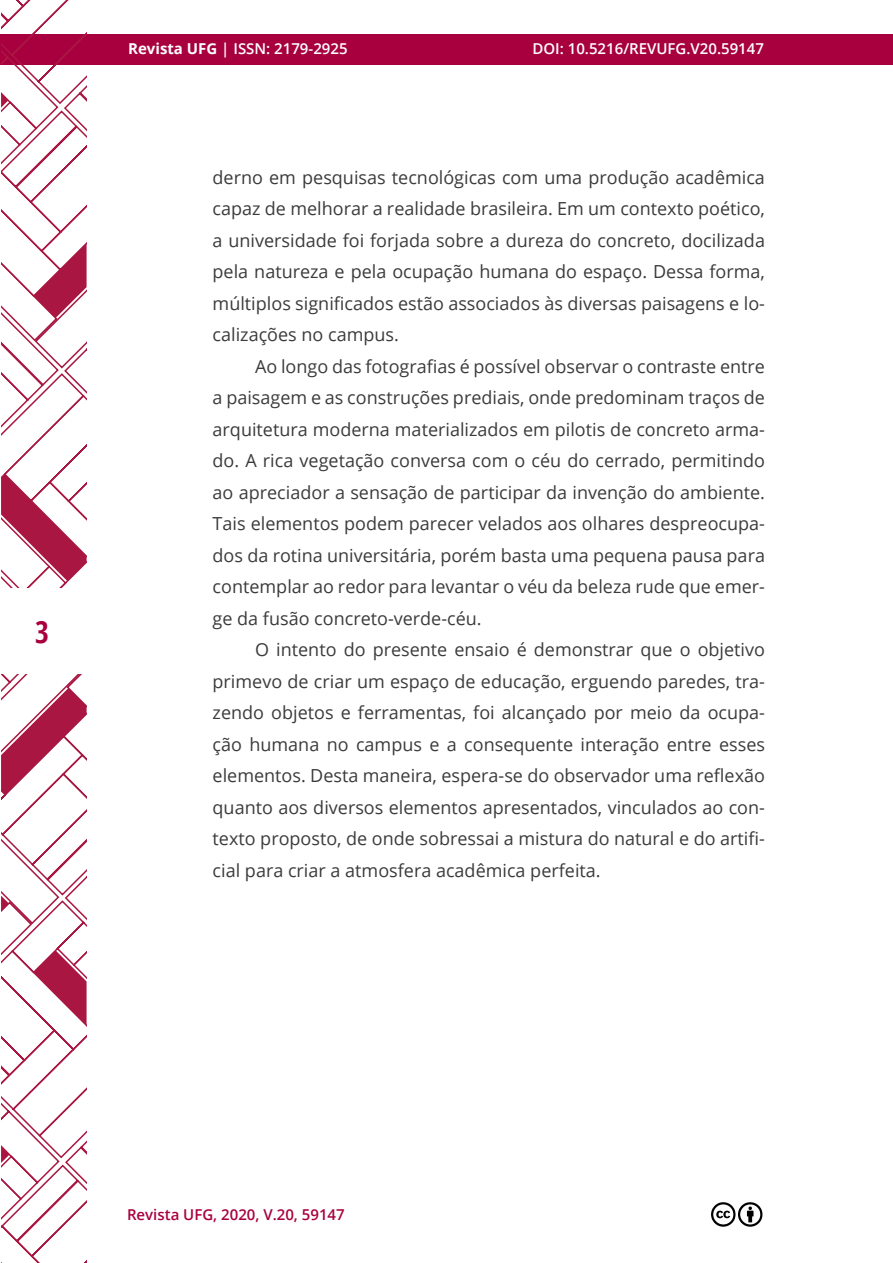
<style>
.page{position:relative;width:893px;height:1263px;background:#fff}
.page>*{position:absolute;margin:0;border:0;box-sizing:border-box;transform-origin:0 0}
.t1{font:700 30px "Open Sans Condensed";color:#a8003e}
.t2{font:18px/31.5px "Open Sans";color:#3c3b3b;text-align:justify}
.t3{font:600 15px "Open Sans";color:#fff}
.t4{font:600 15px "Open Sans";color:#a8003e}
.s1{font-weight:700}
</style>
<div class="page">
<div style="left:0;top:34px;width:893px;height:30px;background:#a8003e"></div>
<svg style="left:711px;top:1202px;width:52px;height:25px"></svg>
<svg style="left:1px;top:0;width:86px;height:1263px"></svg>
<div style="left:0;top:589px;width:91px;height:85px;background:#fff"></div>
<h1 class="t1" style="left:35px;top:611px;width:15px">3</h1>
<p class="t3" style="left:128px;top:38px;width:221px"><span class="s1">Revista UFG</span> | ISSN: 2179-2925</p>
<p class="t3" style="left:532px;top:38px;width:233px">DOI: 10.5216/REVUFG.V20.59147</p>
<p class="t2" style="left:213px;top:161px;width:554px">derno em pesquisas tecnológicas com uma produção acadêmica capaz de melhorar a realidade brasileira. Em um contexto poético, a universidade foi forjada sobre a dureza do concreto, docilizada pela natureza e pela ocupação humana do espaço. Dessa forma, múltiplos significados estão associados às diversas paisagens e lo&shy;calizações no campus.</p>
<p class="t2" style="left:213px;top:350px;width:554px;text-indent:43px">Ao longo das fotografias é possível observar o contraste entre a paisagem e as construções prediais, onde predominam traços de arquitetura moderna materializados em pilotis de concreto arma&shy;do. A rica vegetação conversa com o céu do cerrado, permitindo ao apreciador a sensação de participar da invenção do ambiente.<br>Tais elementos podem parecer velados aos olhares despreocupa&shy;dos da rotina universitária, porém basta uma pequena pausa para contemplar ao redor para levantar o véu da beleza rude que emer&shy;ge da fusão concreto-verde-céu.</p>
<p class="t2" style="left:213px;top:634px;width:554px;text-indent:43px">O intento do presente ensaio é demonstrar que o objetivo primevo de criar um espaço de educação, erguendo paredes, tra&shy;zendo objetos e ferramentas, foi alcançado por meio da ocupa&shy;ção humana no campus e a consequente interação entre esses elementos. Desta maneira, espera-se do observador uma reflexão quanto aos diversos elementos apresentados, vinculados ao con&shy;texto proposto, de onde sobressai a mistura do natural e do artifi&shy;cial para criar a atmosfera acadêmica perfeita.</p>
<p class="t4" style="left:127px;top:1204px;width:219px">Revista UFG, 2020, V.20, 59147</p>
</div>
